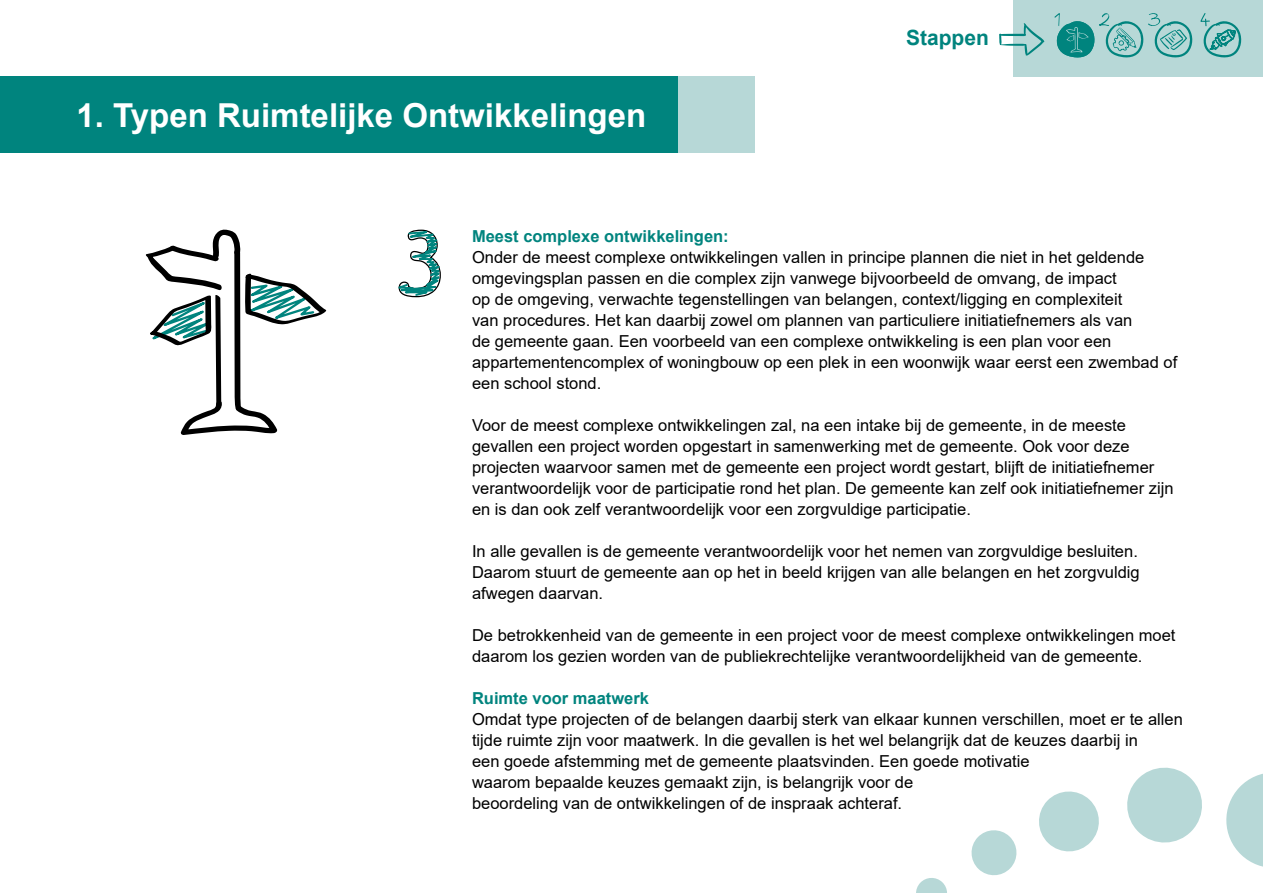
<style>
.page{position:relative;width:1263px;height:893px;background:#fff}
.page>*{position:absolute;margin:0;border:0;box-sizing:border-box;transform-origin:0 0}
.t1{font:700 33px "Arial";color:#fff}
.t2{font:700 21px "Arial";color:#00847e}
.t3{font:16.5px/21px "Arial";color:#000}
.t4{font:700 16.5px "Arial";color:#00847e}
</style>
<div class="page">
<svg style="left:1226px;top:773px;width:37px;height:94px"></svg>
<svg style="left:1127px;top:767px;width:75px;height:76px"></svg>
<svg style="left:1039px;top:791px;width:60px;height:61px"></svg>
<svg style="left:971px;top:830px;width:46px;height:46px"></svg>
<svg style="left:916px;top:878px;width:31px;height:15px"></svg>
<div style="left:1013px;top:0;width:250px;height:77px;background:#b7d8d7"></div>
<svg style="left:999px;top:23px;width:45px;height:33px"></svg>
<svg style="left:1200px;top:13px;width:42px;height:45px"></svg>
<div style="left:0;top:77px;width:713px;height:76px;background:#00847e"></div>
<div style="left:678px;top:77px;width:77px;height:76px;background:#b7d8d7"></div>
<svg style="left:1054px;top:13px;width:139px;height:45px"></svg>
<svg style="left:398px;top:229px;width:43px;height:69px"></svg>
<svg style="left:145px;top:229px;width:182px;height:206px"></svg>
<h1 class="t1" style="left:77px;top:92px;width:571px">1. Typen Ruimtelijke Ontwikkelingen</h1>
<p class="t2" style="left:906px;top:23px;width:84px">Stappen</p>
<p class="t4" style="left:472px;top:224px;width:258px">Meest complexe ontwikkelingen:</p>
<p class="t3" style="left:472px;top:246px;width:707px">Onder de meest complexe ontwikkelingen vallen in principe plannen die niet in het geldende omgevingsplan passen en die complex zijn vanwege bijvoorbeeld de omvang, de impact<br>op de omgeving, verwachte tegenstellingen van belangen, context/ligging en complexiteit<br>van procedures. Het kan daarbij zowel om plannen van particuliere initiatiefnemers als van<br>de gemeente gaan. Een voorbeeld van een complexe ontwikkeling is een plan voor een appartementencomplex of woningbouw op een plek in een woonwijk waar eerst een zwembad of een school stond.</p>
<p class="t3" style="left:472px;top:414px;width:703px">Voor de meest complexe ontwikkelingen zal, na een intake bij de gemeente, in de meeste gevallen een project worden opgestart in samenwerking met de gemeente. Ook voor deze projecten waarvoor samen met de gemeente een project wordt gestart, blijft de initiatiefnemer verantwoordelijk voor de participatie rond het plan. De gemeente kan zelf ook initiatiefnemer zijn en is dan ook zelf verantwoordelijk voor een zorgvuldige participatie.</p>
<p class="t3" style="left:472px;top:540px;width:669px;text-align:justify">In alle gevallen is de gemeente verantwoordelijk voor het nemen van zorgvuldige besluiten.<br>Daarom stuurt de gemeente aan op het in beeld krijgen van alle belangen en het zorgvuldig afwegen daarvan.</p>
<p class="t3" style="left:472px;top:624px;width:705px">De betrokkenheid van de gemeente in een project voor de meest complexe ontwikkelingen moet daarom los gezien worden van de publiekrechtelijke verantwoordelijkheid van de gemeente.</p>
<p class="t4" style="left:472px;top:686px;width:178px">Ruimte voor maatwerk</p>
<p class="t3" style="left:472px;top:708px;width:712px">Omdat type projecten of de belangen daarbij sterk van elkaar kunnen verschillen, moet er te allen tijde ruimte zijn voor maatwerk. In die gevallen is het wel belangrijk dat de keuzes daarbij in<br>een goede afstemming met de gemeente plaatsvinden. Een goede motivatie<br>waarom bepaalde keuzes gemaakt zijn, is belangrijk voor de<br>beoordeling van de ontwikkelingen of de inspraak achteraf.</p>
</div>
